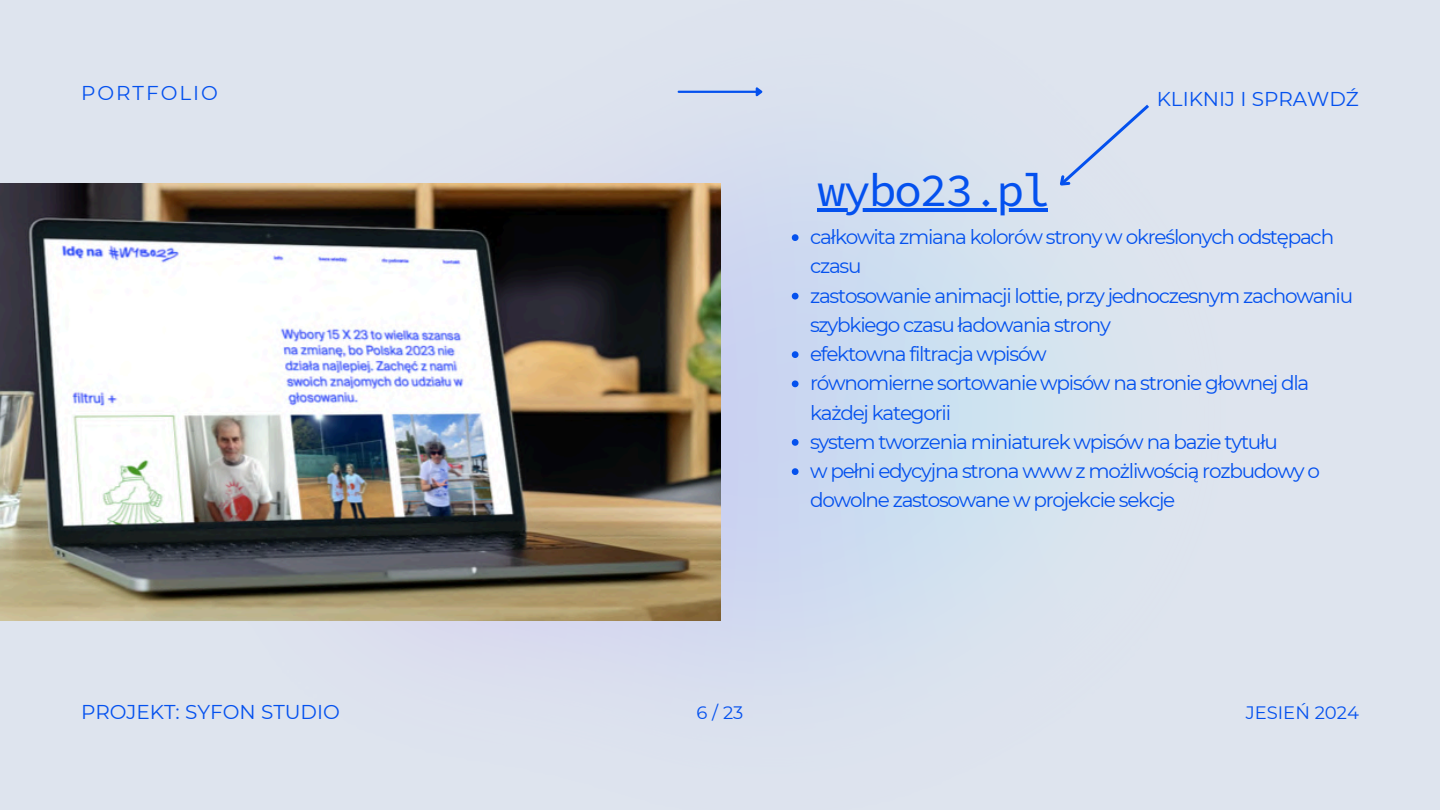
<style>
.page{position:relative;width:1440px;height:810px;background:#dee4ee}
.page>*{position:absolute;margin:0;border:0;box-sizing:border-box;transform-origin:0 0}
.t1{font:40px "Kawkab Mono";letter-spacing:-.06em;color:#0451ee}
.t2{font:20px/29.2px "Montserrat";letter-spacing:-.06em;color:#0451ee}
.t3{font:20px "Montserrat";color:#0451ee}
.t4{font:20px "Montserrat";letter-spacing:.1em;color:#0451ee}
.t5{font:18px "Montserrat";color:#0451ee}
</style>
<div class="page">
<img style="left:440px;top:90px;width:613px;height:551px">
<img style="left:0;top:183px;width:720px;height:438px">
<hr style="left:679px;top:91px;width:77px;height:2px;background:#0451ee">
<svg style="left:754px;top:87px;width:11px;height:13px"></svg>
<hr style="left:818px;top:208px;width:25px;height:4px;background:#0451ee">
<hr style="left:843px;top:208px;width:205px;height:4px;background:#0451ee">
<svg style="left:792px;top:234px;width:7px;height:7px"></svg>
<svg style="left:792px;top:293px;width:7px;height:7px"></svg>
<svg style="left:792px;top:351px;width:7px;height:7px"></svg>
<svg style="left:792px;top:381px;width:7px;height:6px"></svg>
<svg style="left:792px;top:439px;width:7px;height:7px"></svg>
<svg style="left:792px;top:468px;width:7px;height:7px"></svg>
<svg style="left:1052px;top:102px;width:97px;height:92px"></svg>
<h2 class="t4" style="left:81px;top:81px;width:139px">PORTFOLIO</h2>
<p class="t3" style="left:1157px;top:87px;width:204px">KLIKNIJ I SPRAWDŹ</p>
<h2 class="t1" style="left:818px;top:169px;width:234px">wybo23.pl</h2>
<p class="t2" style="left:810px;top:222px;width:526px">całkowita zmiana kolorów strony w określonych odstępach czasu</p>
<p class="t2" style="left:810px;top:281px;width:545px">zastosowanie animacji lottie, przy jednoczesnym zachowaniu szybkiego czasu ładowania strony</p>
<p class="t2" style="left:810px;top:339px;width:238px">efektowna filtracja wpisów</p>
<p class="t2" style="left:810px;top:368px;width:501px">równomierne sortowanie wpisów na stronie głownej dla każdej kategorii</p>
<p class="t2" style="left:810px;top:427px;width:469px">system tworzenia miniaturek wpisów na bazie tytułu</p>
<p class="t2" style="left:810px;top:456px;width:512px">w pełni edycyjna strona www z możliwością rozbudowy o dowolne zastosowane w projekcie sekcje</p>
<h1 class="t3" style="left:81px;top:700px;width:260px">PROJEKT: SYFON STUDIO</h1>
<p class="t5" style="left:697px;top:701px;width:48px">6/23</p>
<p class="t5" style="left:1246px;top:701px;width:115px">JESIEŃ 2024</p>
</div>
